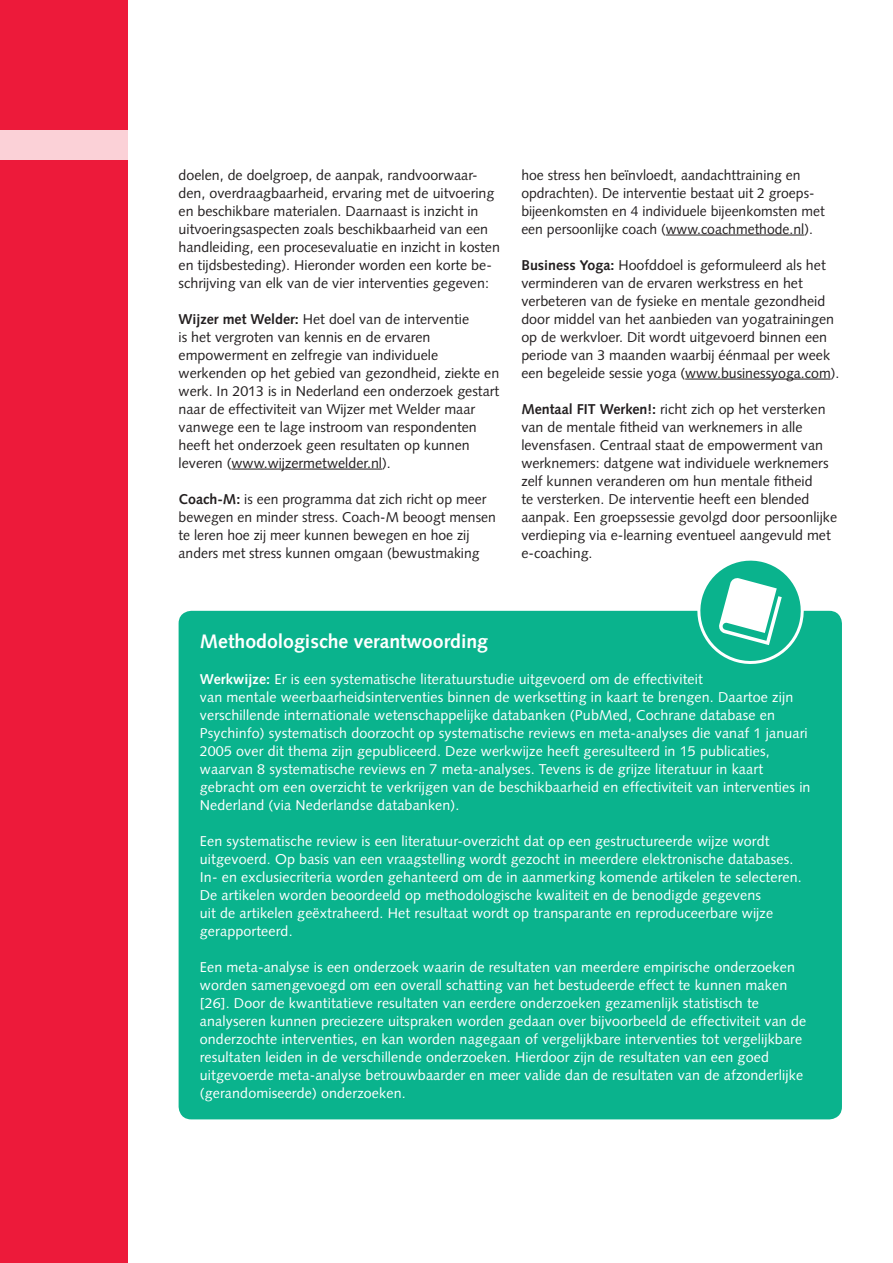
<style>
.page{position:relative;width:893px;height:1263px;background:#fff}
.page>*{position:absolute;margin:0;border:0;box-sizing:border-box;transform-origin:0 0}
.t1{font:700 19.5px "Syntax LT Std";color:#fff}
.t2{font:14.25px/18px "Syntax LT Std";color:#231f20}
.t3{font:14.25px/18px "Syntax LT Std";letter-spacing:.01em;color:#fff}
.s1{font-weight:700}
</style>
<div class="page">
<div style="left:0;top:0;width:128px;height:1263px;background:#ed1a3a"></div>
<div style="left:0;top:130px;width:128px;height:29px;background:#fbd1d7"></div>
<div style="left:179px;top:611px;width:663px;height:508px;background:#0ab38d;border-radius:13px"></div>
<hr style="left:231px;top:469px;width:151px;height:1px;background:#231f20">
<hr style="left:666px;top:235px;width:138px;height:1px;background:#231f20">
<hr style="left:685px;top:379px;width:146px;height:1px;background:#231f20">
<svg style="left:690px;top:560px;width:121px;height:104px"></svg>
<p class="t2" style="left:179px;top:166px;width:323px">doelen, de doelgroep, de aanpak, randvoorwaar&shy;den, overdraagbaarheid, ervaring met de uitvoering en beschikbare materialen. Daarnaast is inzicht in uitvoeringsaspecten zoals beschikbaarheid van een handleiding, een procesevaluatie en inzicht in kosten en tijdsbesteding). Hieronder worden een korte be&shy;schrijving van elk van de vier interventies gegeven:</p>
<p class="t2" style="left:179px;top:310px;width:322px"><span class="s1">Wijzer met Welder:</span> Het doel van de interventie<br>is het vergroten van kennis en de ervaren empowerment en zelfregie van individuele werkenden op het gebied van gezondheid, ziekte en werk. In 2013 is in Nederland een onderzoek gestart naar de effectiviteit van Wijzer met Welder maar vanwege een te lage instroom van respondenten heeft het onderzoek geen resultaten op kunnen leveren (www.wijzermetwelder.nl).</p>
<p class="t2" style="left:179px;top:490px;width:319px"><span class="s1">Coach-M:</span> is een programma dat zich richt op meer bewegen en minder stress. Coach-M beoogt mensen te leren hoe zij meer kunnen bewegen en hoe zij anders met stress kunnen omgaan (bewustmaking</p>
<p class="t2" style="left:521px;top:166px;width:305px">hoe stress hen beïnvloedt, aandachttraining en opdrachten). De interventie bestaat uit 2 groeps&shy;bijeenkomsten en 4 individuele bijeenkomsten met een persoonlijke coach (www.coachmethode.nl).</p>
<p class="t2" style="left:521px;top:256px;width:320px"><span class="s1">Business Yoga:</span> Hoofddoel is geformuleerd als het verminderen van de ervaren werkstress en het verbeteren van de fysieke en mentale gezondheid door middel van het aanbieden van yogatrainingen op de werkvloer. Dit wordt uitgevoerd binnen een periode van 3 maanden waarbij éénmaal per week een begeleide sessie yoga (www.businessyoga.com).</p>
<p class="t2" style="left:521px;top:400px;width:317px"><span class="s1">Mentaal FIT Werken!:</span> richt zich op het versterken van de mentale fitheid van werknemers in alle levensfasen. Centraal staat de empowerment van werknemers: datgene wat individuele werknemers zelf kunnen veranderen om hun mentale fitheid<br>te versterken. De interventie heeft een blended aanpak. Een groepssessie gevolgd door persoonlijke verdieping via e-learning eventueel aangevuld met e-coaching.</p>
<h1 class="t1" style="left:200px;top:630px;width:290px">Methodologische verantwoording</h1>
<p class="t3" style="left:200px;top:670px;width:612px"><span class="s1">Werkwijze:</span> Er is een systematische literatuurstudie uitgevoerd om de effectiviteit<br>van mentale weerbaarheidsinterventies binnen de werksetting in kaart te brengen. Daartoe zijn verschillende internationale wetenschappelijke databanken (PubMed, Cochrane database en Psychinfo) systematisch doorzocht op systematische reviews en meta-analyses die vanaf 1 januari 2005 over dit thema zijn gepubliceerd. Deze werkwijze heeft geresulteerd in 15 publicaties, waarvan 8 systematische reviews en 7 meta-analyses. Tevens is de grijze literatuur in kaart gebracht om een overzicht te verkrijgen van de beschikbaarheid en effectiviteit van interventies in Nederland (via Nederlandse databanken).</p>
<p class="t3" style="left:200px;top:832px;width:603px">Een systematische review is een literatuur-overzicht dat op een gestructureerde wijze wordt uitgevoerd. Op basis van een vraagstelling wordt gezocht in meerdere elektronische databases.<br>In- en exclusiecriteria worden gehanteerd om de in aanmerking komende artikelen te selecteren.<br>De artikelen worden beoordeeld op methodologische kwaliteit en de benodigde gegevens<br>uit de artikelen geëxtraheerd. Het resultaat wordt op transparante en reproduceerbare wijze gerapporteerd.</p>
<p class="t3" style="left:200px;top:958px;width:608px">Een meta-analyse is een onderzoek waarin de resultaten van meerdere empirische onderzoeken worden samengevoegd om een overall schatting van het bestudeerde effect te kunnen maken [26]. Door de kwantitatieve resultaten van eerdere onderzoeken gezamenlijk statistisch te analyseren kunnen preciezere uitspraken worden gedaan over bijvoorbeeld de effectiviteit van de onderzochte interventies, en kan worden nagegaan of vergelijkbare interventies tot vergelijkbare resultaten leiden in de verschillende onderzoeken. Hierdoor zijn de resultaten van een goed uitgevoerde meta-analyse betrouwbaarder en meer valide dan de resultaten van de afzonderlijke (gerandomiseerde) onderzoeken.</p>
</div>
